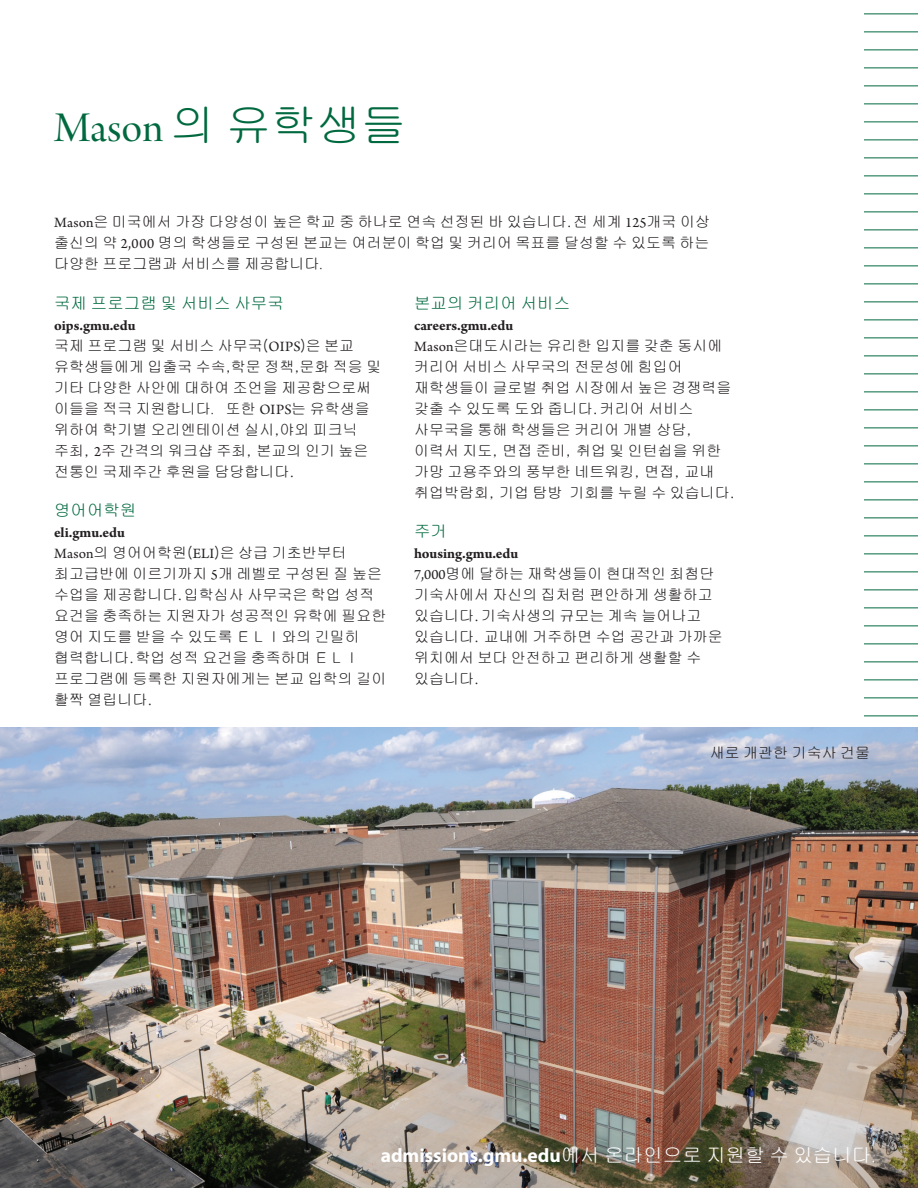
<style>
.page{position:relative;width:918px;height:1188px;background:#fff}
.page>*{position:absolute;margin:0;border:0;box-sizing:border-box;transform-origin:0 0}
.A-HEADS{font:45px "Arno Pro Display";color:#00693f}
.B-HEADS{font:700 19.5px "Myriad Pro";color:#fff}
.PROGRAM{font:16.5px "Gulim";color:#00693f}
.BODY{font:15px/21px "Gulim";color:#231f20}
.BODY-2{font:700 15px "Arno Pro";letter-spacing:-.005em;color:#231f20}
.BODY-HANGING{font:15px "Gulim";color:#231f20}
.s1{font-family:"Gulim"}
.s2{font-family:"Arno Pro"}
.s3{font-family:"Gulim";font-weight:400}
</style>
<div class="page">
<hr style="left:864px;top:14px;width:54px;height:1px;background:#00693f">
<hr style="left:864px;top:32px;width:54px;height:1px;background:#00693f">
<hr style="left:864px;top:50px;width:54px;height:1px;background:#00693f">
<hr style="left:864px;top:68px;width:54px;height:1px;background:#00693f">
<hr style="left:864px;top:86px;width:54px;height:1px;background:#00693f">
<hr style="left:864px;top:104px;width:54px;height:1px;background:#00693f">
<hr style="left:864px;top:122px;width:54px;height:1px;background:#00693f">
<hr style="left:864px;top:140px;width:54px;height:1px;background:#00693f">
<hr style="left:864px;top:158px;width:54px;height:1px;background:#00693f">
<hr style="left:864px;top:176px;width:54px;height:1px;background:#00693f">
<hr style="left:864px;top:194px;width:54px;height:1px;background:#00693f">
<hr style="left:864px;top:212px;width:54px;height:1px;background:#00693f">
<hr style="left:864px;top:230px;width:54px;height:1px;background:#00693f">
<hr style="left:864px;top:248px;width:54px;height:1px;background:#00693f">
<hr style="left:864px;top:266px;width:54px;height:1px;background:#00693f">
<hr style="left:864px;top:284px;width:54px;height:1px;background:#00693f">
<hr style="left:864px;top:302px;width:54px;height:1px;background:#00693f">
<hr style="left:864px;top:320px;width:54px;height:1px;background:#00693f">
<hr style="left:864px;top:338px;width:54px;height:1px;background:#00693f">
<hr style="left:864px;top:356px;width:54px;height:1px;background:#00693f">
<hr style="left:864px;top:374px;width:54px;height:1px;background:#00693f">
<hr style="left:864px;top:392px;width:54px;height:1px;background:#00693f">
<hr style="left:864px;top:410px;width:54px;height:1px;background:#00693f">
<hr style="left:864px;top:428px;width:54px;height:1px;background:#00693f">
<hr style="left:864px;top:446px;width:54px;height:1px;background:#00693f">
<hr style="left:864px;top:464px;width:54px;height:1px;background:#00693f">
<hr style="left:864px;top:482px;width:54px;height:1px;background:#00693f">
<hr style="left:864px;top:500px;width:54px;height:1px;background:#00693f">
<hr style="left:864px;top:518px;width:54px;height:1px;background:#00693f">
<hr style="left:864px;top:536px;width:54px;height:1px;background:#00693f">
<hr style="left:864px;top:554px;width:54px;height:1px;background:#00693f">
<hr style="left:864px;top:572px;width:54px;height:1px;background:#00693f">
<hr style="left:864px;top:590px;width:54px;height:1px;background:#00693f">
<hr style="left:864px;top:608px;width:54px;height:1px;background:#00693f">
<hr style="left:864px;top:626px;width:54px;height:1px;background:#00693f">
<hr style="left:864px;top:644px;width:54px;height:1px;background:#00693f">
<hr style="left:864px;top:662px;width:54px;height:1px;background:#00693f">
<hr style="left:864px;top:680px;width:54px;height:1px;background:#00693f">
<hr style="left:864px;top:698px;width:54px;height:1px;background:#00693f">
<hr style="left:864px;top:716px;width:54px;height:1px;background:#00693f">
<img style="left:0;top:728px;width:918px;height:460px">
<p class="A-HEADS" style="left:54px;top:103px;width:354px">Mason <span class="s1">의 유학생들</span></p>
<p class="BODY" style="left:54px;top:211px;width:658px;text-align:justify"><span class="s2">Mason</span>은 미국에서 가장 다양성이 높은 학교 중 하나로 연속 선정된 바 있습니다.전 세계 <span class="s2">125</span>개국 이상 출신의 약 <span class="s2">2,000</span> 명의 학생들로 구성된 본교는 여러분이 학업 및 커리어 목표를 달성할 수 있도록 하는 다양한 프로그램과 서비스를 제공합니다．</p>
<p class="PROGRAM" style="left:54px;top:295px;width:231px">국제 프로그램 및 서비스 사무국</p>
<p class="BODY-2" style="left:54px;top:317px;width:83px">oips.gmu.edu</p>
<p class="BODY" style="left:54px;top:335px;width:329px">국제 프로그램 및 서비스 사무국(<span class="s2">OIPS</span>)은 본교 유학생들에게 입출국 수속,학문 정책,문화 적응 및 기타 다양한 사안에 대하여 조언을 제공함으로써 이들을 적극 지원합니다．또한 <span class="s2">OIPS</span>는 유학생을 위하여 학기별 오리엔테이션 실시,야외 피크닉 주최, <span class="s2">2</span>주 간격의 워크샵 주최, 본교의 인기 높은 전통인 국제주간 후원을 담당합니다.</p>
<p class="PROGRAM" style="left:54px;top:502px;width:84px">영어어학원</p>
<p class="BODY-2" style="left:54px;top:524px;width:73px">eli.gmu.edu</p>
<p class="BODY" style="left:54px;top:542px;width:334px"><span class="s2">Mason</span>의 영어어학원(<span class="s2">ELI</span>)은 상급 기초반부터 최고급반에 이르기까지 <span class="s2">5</span>개 레벨로 구성된 질 높은 수업을 제공합니다.입학심사 사무국은 학업 성적 요건을 충족하는 지원자가 성공적인 유학에 필요한 영어 지도를 받을 수 있도록 ＥＬＩ와의 긴밀히 협력합니다.학업 성적 요건을 충족하며 ＥＬＩ프로그램에 등록한 지원자에게는 본교 입학의 길이 활짝 열립니다.</p>
<p class="PROGRAM" style="left:414px;top:295px;width:158px">본교의 커리어 서비스</p>
<p class="BODY-2" style="left:414px;top:317px;width:101px">careers.gmu.edu</p>
<p class="BODY" style="left:414px;top:335px;width:322px"><span class="s2">Mason</span>은대도시라는 유리한 입지를 갖춘 동시에 커리어 서비스 사무국의 전문성에 힘입어 재학생들이 글로벌 취업 시장에서 높은 경쟁력을 갖출 수 있도록 도와 줍니다. 커리어 서비스 사무국을 통해 학생들은 커리어 개별 상담, 이력서 지도, 면접 준비, 취업 및 인턴쉽을 위한 가망 고용주와의 풍부한 네트워킹, 면접, 교내 취업박람회, 기업 탐방 기회를 누릴 수 있습니다.</p>
<p class="PROGRAM" style="left:414px;top:523px;width:34px">주거</p>
<p class="BODY-2" style="left:414px;top:545px;width:106px">housing.gmu.edu</p>
<p class="BODY" style="left:414px;top:563px;width:310px"><span class="s2">7,000</span>명에 달하는 재학생들이 현대적인 최첨단 기숙사에서 자신의 집처럼 편안하게 생활하고 있습니다. 기숙사생의 규모는 계속 늘어나고 있습니다. 교내에 거주하면 수업 공간과 가까운 위치에서 보다 안전하고 편리하게 생활할 수 있습니다.</p>
<p class="BODY-HANGING" style="left:710px;top:745px;width:162px">새로 개관한 기숙사 건물</p>
<p class="B-HEADS" style="left:381px;top:1143px;width:512px">admissions.gmu.edu<span class="s3">에서 온라인으로 지원할 수 있습니다．</span></p>
</div>
